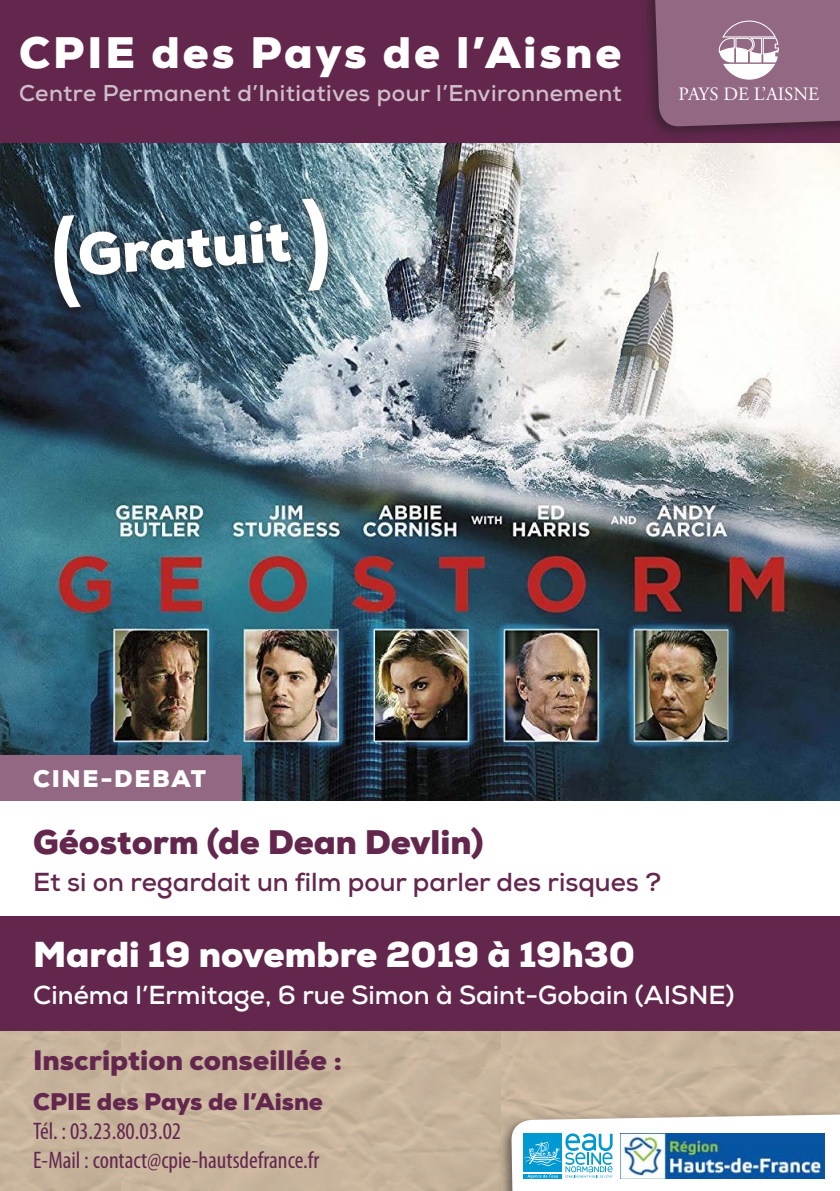
<style>
.page{position:relative;width:840px;height:1191px;background:#fff}
.page>*{position:absolute;margin:0;border:0;box-sizing:border-box;transform-origin:0 0}
.t1{font:900 58.6px "Nexa";color:#fff}
.t2{font:900 44px "Nexa";letter-spacing:.07em;color:#fff}
.t3{font:900 36px "Nexa";color:#fff}
.t4{font:900 34px "Nexa";color:#63274e}
.t5{font:900 28px "Nexa";color:#63274e}
.t6{font:700 26px "Nexa";color:#fff}
.t7{font:700 26px "Nexa";color:#63274e}
.t8{font:condensed 24px/28.8px "Myriad Pro";color:#63274e}
.t9{font:900 24px "Nexa";color:#63274e}
.t10{font:900 24px "Nexa";letter-spacing:.07em;color:#fff}
.t11{font:700 22.8px "Nexa";letter-spacing:.02em;color:#d0beca}
.t12{font:18.8px "Adobe Garamond Pro";color:#fff}
</style>
<div class="page">
<img style="left:500px;top:1030px;width:339px;height:69px">
<img style="left:120px;top:1030px;width:380px;height:161px">
<img style="left:0;top:1030px;width:120px;height:161px">
<img style="left:0;top:143px;width:839px;height:658px">
<div style="left:495px;top:1099px;width:344px;height:92px;background:#231f20;opacity:.6"></div>
<div style="left:0;top:916px;width:839px;height:114px;background:#63274e"></div>
<div style="left:0;top:0;width:839px;height:143px;background:#63274e"></div>
<div style="left:0;top:755px;width:241px;height:49px;background:#926883"></div>
<div style="left:43px;top:187px;width:295px;height:130px;background:#231f20;opacity:.75"></div>
<svg style="left:53px;top:215px;width:28px;height:92px"></svg>
<svg style="left:301px;top:198px;width:28px;height:93px"></svg>
<div style="left:0;top:801px;width:839px;height:115px;background:#fff"></div>
<svg style="left:511px;top:1106px;width:328px;height:85px"></svg>
<img style="left:619px;top:1133px;width:204px;height:45px">
<div style="left:638px;top:0;width:201px;height:141px;background:#231f20;opacity:.6"></div>
<svg style="left:653px;top:0;width:186px;height:127px;background:#956d87"></svg>
<h2 class="t2" style="left:19px;top:25px;width:603px">CPIE des Pays de l’Aisne</h2>
<p class="t11" style="left:19px;top:79px;width:604px">Centre Permanent d’Initiatives pour l’Environnement</p>
<p class="t12" style="left:678px;top:82px;width:142px">PAYS DE L’AISNE</p>
<h1 class="t1" style="left:75px;top:217px;width:215px;rotate:-4deg">Gratuit</h1>
<p class="t10" style="left:33px;top:763px;width:174px">CINE-DEBAT</p>
<h3 class="t4" style="left:33px;top:820px;width:451px">Géostorm (de Dean Devlin)</h3>
<p class="t7" style="left:33px;top:865px;width:629px">Et si on regardait un film pour parler des risques ?</p>
<h3 class="t3" style="left:33px;top:931px;width:603px">Mardi 19 novembre 2019 à 19h30</h3>
<p class="t6" style="left:33px;top:977px;width:702px">Cinéma l’Ermitage, 6 rue Simon à Saint-Gobain (AISNE)</p>
<p class="t5" style="left:33px;top:1042px;width:310px">Inscription conseillée :</p>
<p class="t9" style="left:33px;top:1086px;width:291px">CPIE des Pays de l’Aisne</p>
<p class="t8" style="left:33px;top:1116px;width:287px">Tél. : 03.23.80.03.02<br>E-Mail : contact@cpie-hautsdefrance.fr</p>
</div>
